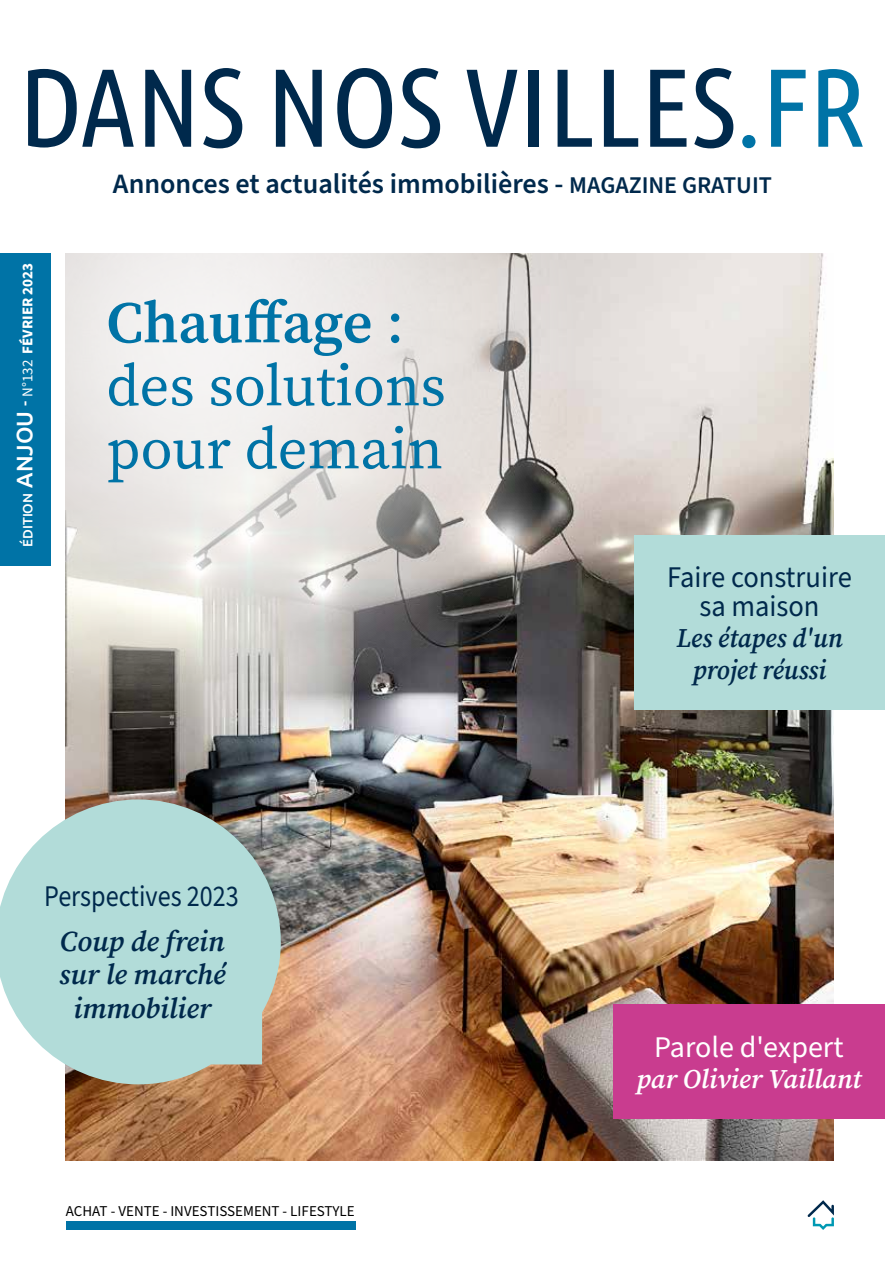
<style>
.page{position:relative;width:885px;height:1263px;background:#fff}
.page>*{position:absolute;margin:0;border:0;box-sizing:border-box;transform-origin:0 0}
.t1{font:111px "Ubuntu Condensed";color:#00294c}
.t2{font:58.5px/63px "Source Serif Variable";color:#0073a6}
.t3{font:30px/28.5px "Source Sans Pro";color:#00294c;text-align:center;scale:.95 1}
.t4{font:30px "Source Sans Pro";color:#00294c;scale:.87 1}
.t5{font:30px "Source Sans Pro";color:#fff}
.t6{font:italic 28.8px/33.6px "Source Serif Variable";color:#00294c;text-align:center}
.t7{font:600 28.05px "Source Sans Pro";color:#00294c}
.t8{font:italic 27px/31.5px "Source Serif Variable";color:#00294c;text-align:center;scale:.95 1}
.t9{font:italic 27px "Source Serif Variable";color:#fff}
.t10{font:15px "Source Sans Pro";color:#000}
.t11{font:700 15px "Source Sans Pro";color:#fff}
.s1{color:#0073a6}
.s2{font-family:"Ubuntu";font-weight:500;font-size:13.5px}
.s3{font-family:"Ubuntu";font-weight:500;font-size:22.5px}
.s4{font-family:"Ubuntu Condensed";font-weight:400;font-size:22.5px}
.s5{font-weight:400}
.s6{font-size:24px}
</style>
<div class="page">
<svg style="left:807px;top:1200px;width:26px;height:30px"></svg>
<img style="left:66px;top:253px;width:767px;height:908px">
<div style="left:612px;top:1003px;width:272px;height:115px;background:#c93c8f"></div>
<div style="left:634px;top:536px;width:250px;height:174px;background:#b2dcd9"></div>
<div style="left:66px;top:1221px;width:289px;height:9px;background:#0073a6"></div>
<div style="left:0;top:253px;width:51px;height:313px;background:#0073a6"></div>
<svg style="left:65px;top:253px;width:671px;height:536px;background:#bbb9b6"></svg>
<svg style="left:0;top:799px;width:281px;height:285px;background:#b4d3ce"></svg>
<h1 class="t1" style="left:19px;top:39px;width:848px">DANS NOS VILLES<span class="s1">.FR</span></h1>
<p class="t11" style="left:17px;top:547px;width:286px;rotate:-90deg"><span class="s2">ÉDITION</span> <span class="s3">ANJOU</span> <span class="s4">-</span> <span class="s5">N°132</span> FÉVRIER 2023</p>
<p class="t7" style="left:113px;top:164px;width:660px">Annonces et actualités immobilières - <span class="s6">MAGAZINE GRATUIT</span></p>
<h2 class="t2" style="left:106px;top:291px;width:341px">Chauffage : des solutions pour demain</h2>
<p class="t3" style="left:667px;top:564px;width:196px">Faire construire sa maison</p>
<p class="t8" style="left:676px;top:622px;width:176px">Les étapes d'un projet réussi</p>
<p class="t4" style="left:44px;top:875px;width:225px">Perspectives 2023</p>
<p class="t6" style="left:59px;top:924px;width:168px">Coup de frein sur le marché immobilier</p>
<p class="t10" style="left:66px;top:1201px;width:290px">ACHAT - VENTE - INVESTISSEMENT - LIFESTYLE</p>
<p class="t5" style="left:654px;top:1026px;width:191px">Parole d'expert</p>
<p class="t9" style="left:636px;top:1061px;width:226px">par Olivier Vaillant</p>
</div>
